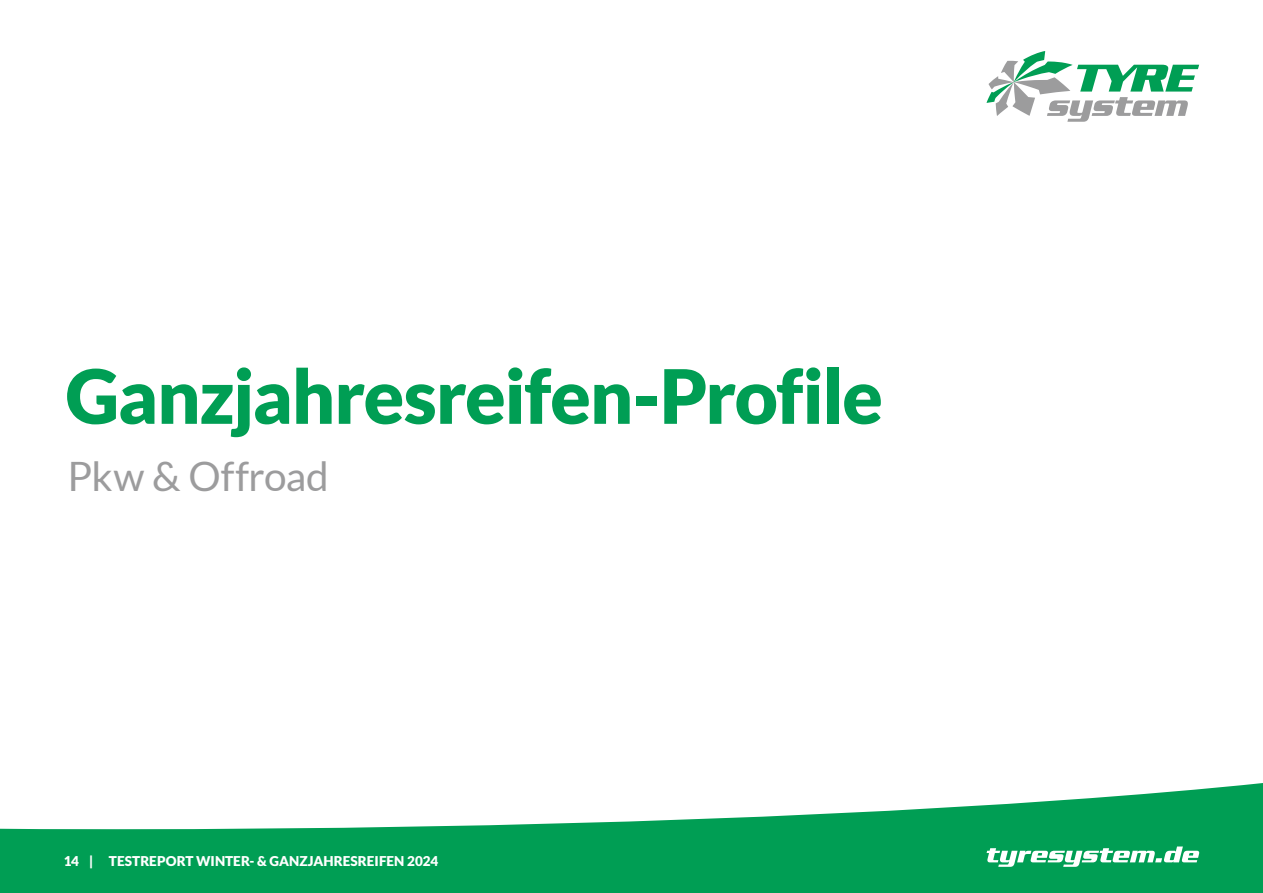
<style>
.page{position:relative;width:1263px;height:893px;background:#fff}
.page>*{position:absolute;margin:0;border:0;box-sizing:border-box;transform-origin:0 0}
.t1{font:900 75px "Lato";letter-spacing:-.02em;color:#009e54}
.t2{font:40.5px "Lato";letter-spacing:-.005em;color:#9c9c9d}
.t3{font:900 13.5px "Lato";letter-spacing:.005em;color:#fff}
</style>
<div class="page">
<div style="left:0;top:707px;width:1263px;height:186px;background:#009e54"></div>
<svg style="left:0;top:707px;width:1263px;height:122px;background:#e4f4ed"></svg>
<svg style="left:986px;top:51px;width:213px;height:71px"></svg>
<svg style="left:986px;top:846px;width:213px;height:21px"></svg>
<h1 class="t1" style="left:66px;top:352px;width:819px">Ganzjahresreifen-Profile</h1>
<h2 class="t2" style="left:68px;top:454px;width:263px">Pkw &amp; Offroad</h2>
<p class="t3" style="left:64px;top:853px;width:376px">14 | TESTREPORT WINTER- &amp; GANZJAHRESREIFEN 2024</p>
</div>
